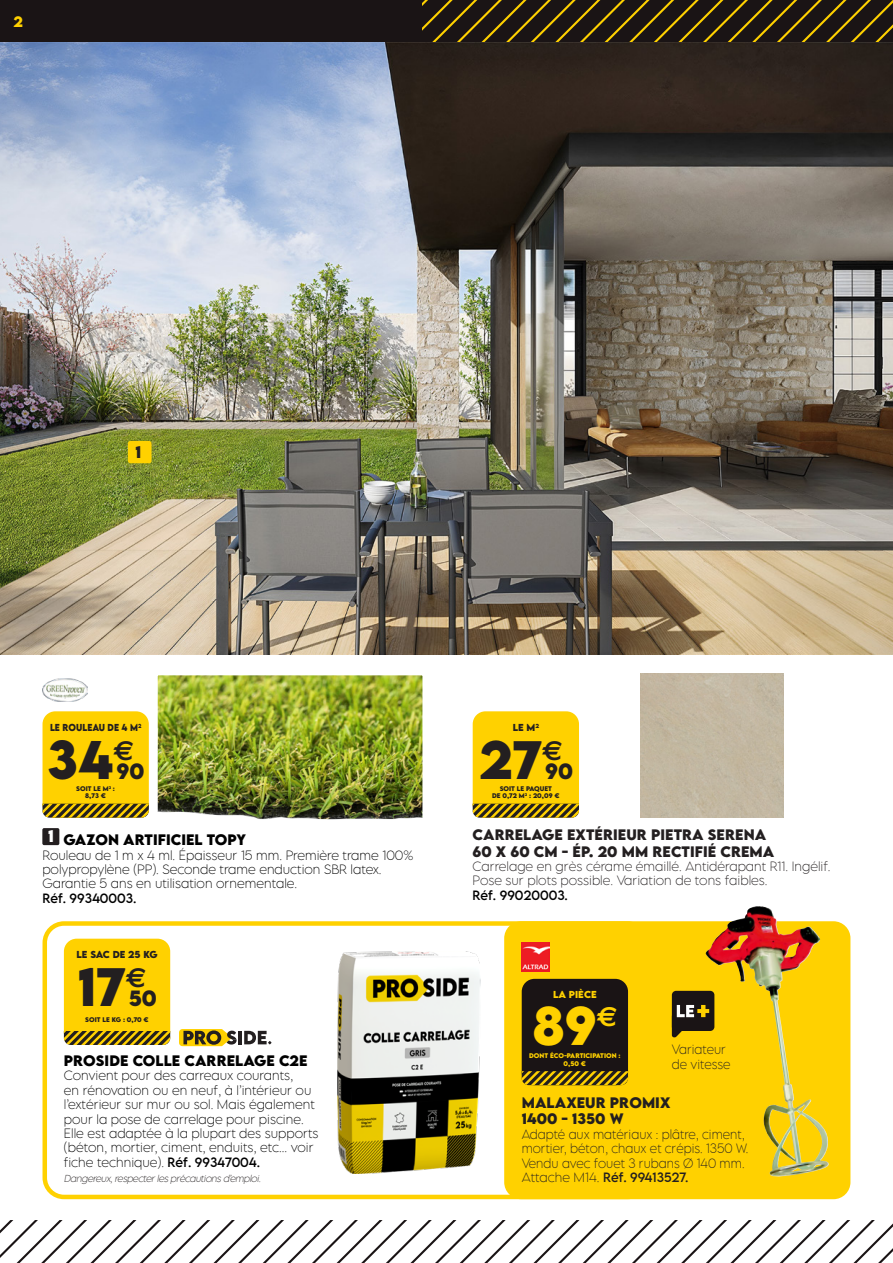
<style>
.page{position:relative;width:893px;height:1263px;background:#fff}
.page>*{position:absolute;margin:0;border:0;box-sizing:border-box;transform-origin:0 0}
.t1{font:700 48.3px "LEMONMILK Pro FTR";color:#ffd100}
.t2{font:700 48px "LEMONMILK Pro FTR";color:#231f20}
.t3{font:700 19.65px "LEMONMILK Pro FTR";color:#231f20}
.t4{font:700 15px "LEMONMILK Pro";color:#fff}
.t5{font:700 15px "LEMONMILK Pro";color:#231f20}
.t6{font:700 13.5px "LEMONMILK Pro";letter-spacing:.005em;color:#231f20}
.t7{font:700 13.5px "LEMONMILK Pro";letter-spacing:.005em;color:#000}
.t8{font:700 13.5px "LEMONMILK Pro FTR";color:#ffd100}
.t9{font:200 12px/14.4px "LEMONMILK Pro";color:#000}
.t10{font:200 12px/14.4px "LEMONMILK Pro";color:#231f20;scale:.96 1}
.t11{font:200 12px/14.4px "LEMONMILK Pro";color:#231f20}
.t12{font:12px "LEMONMILK Pro";color:#000}
.t13{font:italic 200 9px "LEMONMILK Pro FTR";color:#231f20}
.t14{font:700 9px "LEMONMILK Pro FTR";letter-spacing:.005em;color:#231f20;scale:.9 1}
.t15{font:700 9px "LEMONMILK Pro FTR";letter-spacing:-.015em;color:#231f20}
.t16{font:700 9px "LEMONMILK Pro FTR";letter-spacing:.005em;color:#ffd100}
.t17{font:700 9px "LEMONMILK Pro FTR";letter-spacing:.005em;color:#231f20}
.t18{font:700 6px/7.2px "LEMONMILK Pro FTR";letter-spacing:.005em;color:#231f20;text-align:center}
.t19{font:700 6px/7.2px "LEMONMILK Pro FTR";letter-spacing:.005em;color:#ffd100;text-align:center}
.s1{font-weight:400}
.s2{font-weight:400;color:#000}
</style>
<div class="page">
<svg style="left:0;top:1220px;width:893px;height:43px"></svg>
<div style="left:0;top:0;width:893px;height:43px;background:#1a1415"></div>
<svg style="left:423px;top:0;width:470px;height:43px"></svg>
<div style="left:640px;top:674px;width:144px;height:144px;background:#c2b7a1"></div>
<div style="left:43px;top:921px;width:606px;height:278px;border:4px solid #ffd100;border-radius:19px"></div>
<div style="left:504px;top:921px;width:346px;height:278px;background:#ffd100;border-radius:17px"></div>
<img style="left:0;top:43px;width:893px;height:612px">
<img style="left:706px;top:906px;width:77px;height:165px">
<img style="left:157px;top:675px;width:266px;height:145px">
<div style="left:42px;top:828px;width:17px;height:17px;background:#231f20;border-radius:2px"></div>
<img style="left:43px;top:679px;width:44px;height:22px">
<div style="left:43px;top:711px;width:106px;height:107px;background:#ffd100;border-radius:13px"></div>
<svg style="left:43px;top:804px;width:106px;height:14px"></svg>
<img style="left:338px;top:952px;width:143px;height:222px">
<img style="left:522px;top:943px;width:28px;height:28px">
<div style="left:473px;top:711px;width:106px;height:107px;background:#ffd100;border-radius:13px"></div>
<svg style="left:473px;top:804px;width:106px;height:14px"></svg>
<div style="left:522px;top:979px;width:106px;height:106px;background:#1a1415;border-radius:13px"></div>
<svg style="left:522px;top:1071px;width:106px;height:14px"></svg>
<div style="left:672px;top:991px;width:42px;height:40px;background:#1a1415;border-radius:4px"></div>
<svg style="left:672px;top:1005px;width:37px;height:32px"></svg>
<div style="left:128px;top:441px;width:24px;height:22px;background:#ffd100;border-radius:2px"></div>
<div style="left:64px;top:939px;width:106px;height:106px;background:#ffd100;border-radius:13px"></div>
<svg style="left:64px;top:1031px;width:106px;height:14px"></svg>
<hr style="left:238px;top:1031px;width:4px;height:13px;background:#231f20">
<svg style="left:244px;top:1031px;width:28px;height:13px"></svg>
<svg style="left:179px;top:1029px;width:58px;height:17px"></svg>
<p class="t8" style="left:14px;top:12px;width:11px">2</p>
<p class="t5" style="left:135px;top:442px;width:7px">1</p>
<p class="t14" style="left:50px;top:721px;width:103px">LE ROULEAU DE 4 M<sup>2</sup></p>
<p class="t2" style="left:47px;top:727px;width:88px">34<sup>€</sup></p>
<p class="t3" style="left:116px;top:758px;width:29px">90</p>
<p class="t18" style="left:76px;top:785px;width:40px">SOIT LE M<sup>2</sup> :<br>8,73 €</p>
<p class="t4" style="left:48px;top:826px;width:7px">1</p>
<p class="t7" style="left:64px;top:830px;width:184px">GAZON ARTIFICIEL TOPY</p>
<p class="t9" style="left:42px;top:847px;width:373px">Rouleau de 1 m x 4 ml. Épaisseur 15 mm. Première trame 100% polypropylène (PP). Seconde trame enduction SBR latex.<br>Garantie 5 ans en utilisation ornementale.</p>
<p class="t12" style="left:42px;top:890px;width:96px">Réf. 99340003.</p>
<p class="t15" style="left:77px;top:948px;width:83px">LE SAC DE 25 KG</p>
<p class="t2" style="left:78px;top:954px;width:70px">17<sup>€</sup></p>
<p class="t3" style="left:129px;top:985px;width:30px">50</p>
<p class="t18" style="left:85px;top:1016px;width:65px">SOIT LE KG : 0,70 €</p>
<p class="t7" style="left:64px;top:1051px;width:245px">PROSIDE COLLE CARRELAGE C2E</p>
<p class="t9" style="left:64px;top:1068px;width:231px">Convient pour des carreaux courants,</p>
<p class="t9" style="left:64px;top:1083px;width:256px">en rénovation ou en neuf, à l’intérieur ou l’extérieur sur mur ou sol. Mais également pour la pose de carrelage pour piscine.<br>Elle est adaptée à la plupart des supports (béton, mortier, ciment, enduits, etc... voir fiche technique). <span class="s1">Réf. 99347004.</span></p>
<p class="t13" style="left:64px;top:1172px;width:200px">Dangereux,respecterlesprécautionsd’emploi.</p>
<p class="t17" style="left:513px;top:721px;width:28px">LE M<sup>2</sup></p>
<p class="t2" style="left:479px;top:727px;width:85px">27<sup>€</sup></p>
<p class="t3" style="left:545px;top:758px;width:29px">90</p>
<p class="t18" style="left:500px;top:785px;width:54px">SOIT LE PAQUET</p>
<p class="t18" style="left:492px;top:792px;width:69px">DE 0,72 M<sup>2</sup> : 20,09 €</p>
<p class="t6" style="left:473px;top:826px;width:295px">CARRELAGE EXTÉRIEUR PIETRA SERENA</p>
<p class="t6" style="left:472px;top:842px;width:303px">60 X 60 CM - ÉP. 20 MM RECTIFIÉ CREMA</p>
<p class="t11" style="left:472px;top:859px;width:360px">Carrelage en grès cérame émaillé. Antidérapant R11. Ingélif.<br>Pose sur plots possible. Variation de tons faibles.<br><span class="s2">Réf. 99020003.</span></p>
<p class="t16" style="left:553px;top:989px;width:45px">LA PIÈCE</p>
<p class="t1" style="left:532px;top:993px;width:87px">89<sup>€</sup></p>
<p class="t19" style="left:529px;top:1052px;width:93px">DONT ÉCO-PARTICIPATION :<br>0,50 €</p>
<p class="t10" style="left:672px;top:1042px;width:63px">Variateur de vitesse</p>
<p class="t6" style="left:522px;top:1094px;width:150px">MALAXEUR PROMIX</p>
<p class="t6" style="left:522px;top:1110px;width:103px">1400 - 1350 W</p>
<p class="t10" style="left:522px;top:1127px;width:238px">Adapté aux matériaux : plâtre, ciment, mortier, béton, chaux et crépis. 1350 W.<br>Vendu avec fouet 3 rubans Ø 140 mm.<br>Attache M14. <span class="s1">Réf. 99413527.</span></p>
</div>
